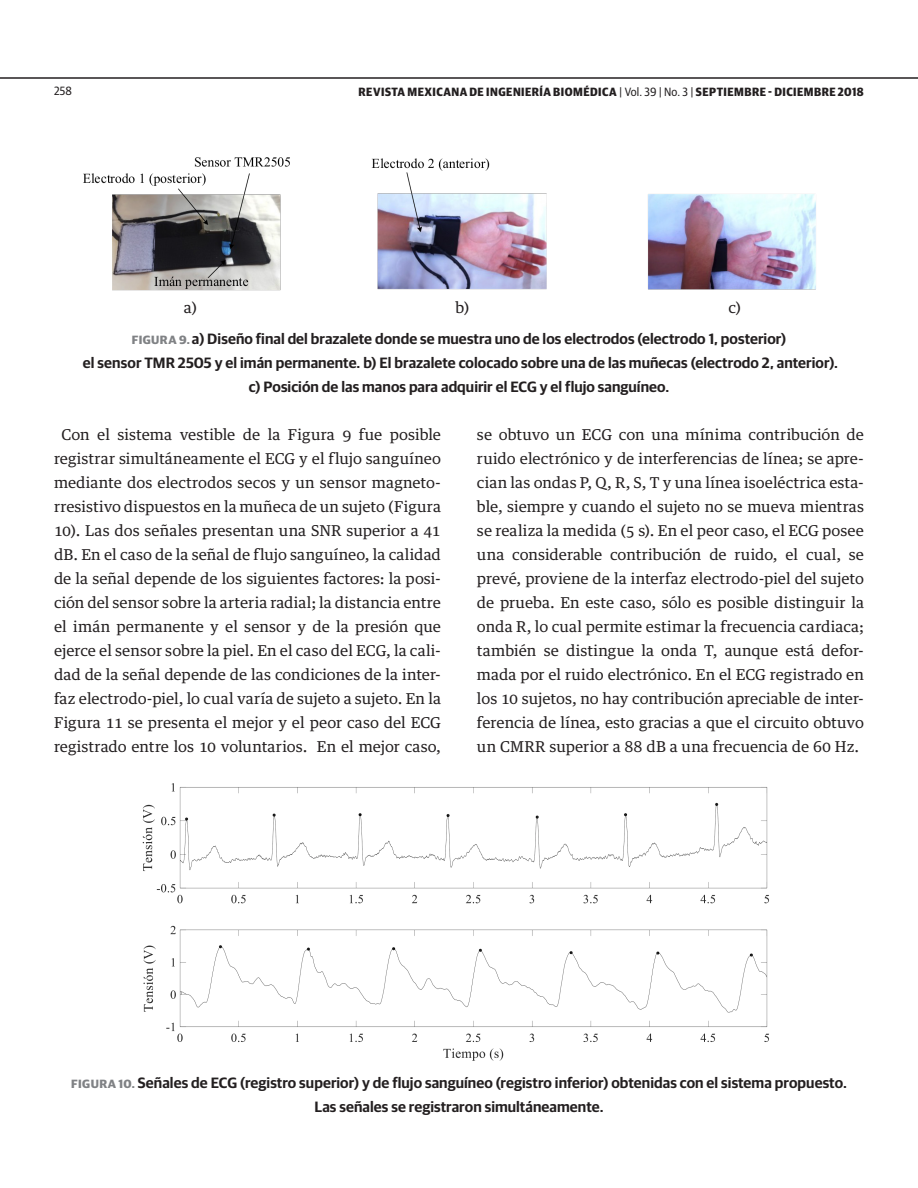
<style>
.page{position:relative;width:918px;height:1188px;background:#fff}
.page>*{position:absolute;margin:0;border:0;box-sizing:border-box;transform-origin:0 0}
.Texto_Itálico{font:15px/24px "Guardian Egyptian Text";letter-spacing:.005em;color:#231f20;text-align:center}
.Etiqueta_Figura_copy{font:600 15px "Guardian Sans";letter-spacing:.005em;color:#231f20}
.t1{font:700 12px "Guardian Sans Narrow";letter-spacing:.04em;color:#231f20}
.t2{font:12px "Guardian Sans Narrow";color:#231f20}
.s1{font-weight:400}
.s2{font-weight:700;font-size:12px;color:#808285}
</style>
<div class="page">
<hr style="left:0;top:77px;width:918px;height:2px;background:#231f20">
<img style="left:83px;top:157px;width:207px;height:134px">
<img style="left:648px;top:194px;width:168px;height:96px">
<img style="left:371px;top:158px;width:176px;height:132px">
<img style="left:142px;top:783px;width:627px;height:278px">
<p class="t2" style="left:54px;top:82px;width:19px">258</p>
<p class="t1" style="left:359px;top:83px;width:507px">REVISTA MEXICANA DE INGENIERÍA BIOMÉDICA <span class="s1">| Vol. 39 | No. 3 |</span> SEPTIEMBRE - DICIEMBRE 2018</p>
<p class="Texto_Itálico" style="left:184px;top:295px;width:15px">a)</p>
<p class="Texto_Itálico" style="left:456px;top:295px;width:16px">b)</p>
<p class="Texto_Itálico" style="left:728px;top:295px;width:15px">c)</p>
<p class="Etiqueta_Figura_copy" style="left:132px;top:327px;width:656px"><span class="s2">FIGURA 9.</span> a) Diseño final del brazalete donde se muestra uno de los electrodos (electrodo 1, posterior)</p>
<p class="Etiqueta_Figura_copy" style="left:83px;top:351px;width:757px">el sensor TMR 2505 y el imán permanente. b) El brazalete colocado sobre una de las muñecas (electrodo 2, anterior).</p>
<p class="Etiqueta_Figura_copy" style="left:249px;top:375px;width:422px">c) Posición de las manos para adquirir el ECG y el flujo sanguíneo.</p>
<p class="Texto_Itálico" style="left:54px;top:421px;width:389px">Con el sistema vestible de la Figura 9 fue posible registrar simultáneamente el ECG y el flujo sanguíneo mediante dos electrodos secos y un sensor magneto&shy;rresistivo dispuestos en la muñeca de un sujeto (Figura 10). Las dos señales presentan una SNR superior a 41 dB. En el caso de la señal de flujo sanguíneo, la calidad de la señal depende de los siguientes factores: la posi&shy;ción del sensor sobre la arteria radial; la distancia entre el imán permanente y el sensor y de la presión que ejerce el sensor sobre la piel. En el caso del ECG, la cali&shy;dad de la señal depende de las condiciones de la inter&shy;faz electrodo-piel, lo cual varía de sujeto a sujeto. En la Figura 11 se presenta el mejor y el peor caso del ECG registrado entre los 10 voluntarios. En el mejor caso,</p>
<p class="Texto_Itálico" style="left:477px;top:421px;width:389px;text-align:justify">se obtuvo un ECG con una mínima contribución de ruido electrónico y de interferencias de línea; se apre&shy;cian las ondas P, Q, R, S, T y una línea isoeléctrica esta&shy;ble, siempre y cuando el sujeto no se mueva mientras se realiza la medida (5 s). En el peor caso, el ECG posee una considerable contribución de ruido, el cual, se prevé, proviene de la interfaz electrodo-piel del sujeto de prueba. En este caso, sólo es posible distinguir la onda R, lo cual permite estimar la frecuencia cardiaca; también se distingue la onda T, aunque está defor&shy;mada por el ruido electrónico. En el ECG registrado en los 10 sujetos, no hay contribución apreciable de inter&shy;ferencia de línea, esto gracias a que el circuito obtuvo un CMRR superior a 88 dB a una frecuencia de 60 Hz.</p>
<p class="Etiqueta_Figura_copy" style="left:71px;top:1071px;width:777px"><span class="s2">FIGURA 10.</span> Señales de ECG (registro superior) y de flujo sanguíneo (registro inferior) obtenidas con el sistema propuesto.</p>
<p class="Etiqueta_Figura_copy" style="left:314px;top:1095px;width:291px">Las señales se registraron simultáneamente.</p>
</div>
